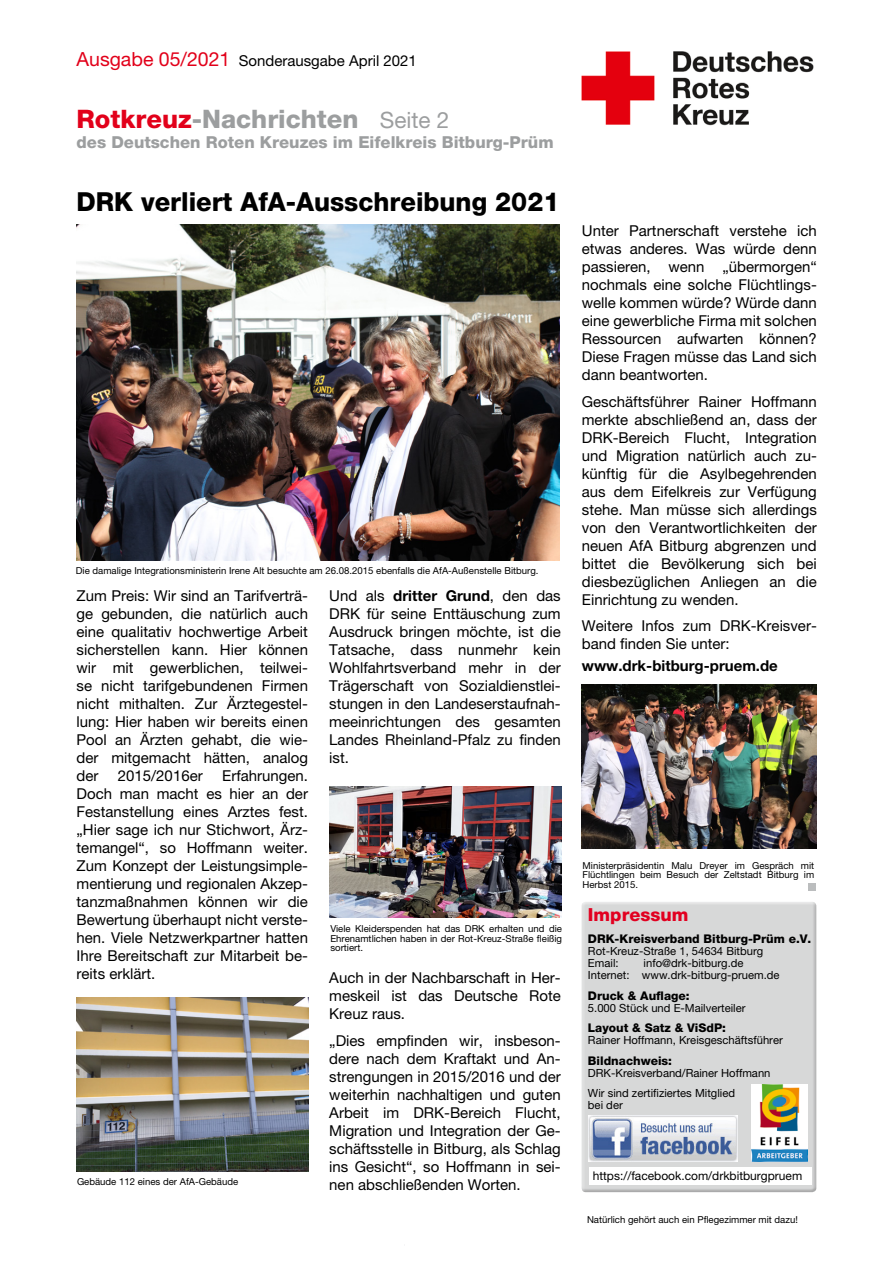
<style>
.page{position:relative;width:893px;height:1263px;background:#fff}
.page>*{position:absolute;margin:0;border:0;box-sizing:border-box;transform-origin:0 0}
.t1{font:800 26.25px "Helvetica Neue LT";color:#000}
.t2{font:800 25.5px "Helvetica Neue LT";color:#9c9e9f}
.t3{font:800 18px "Helvetica Neue LT";color:#e20020}
.t4{font:800 16.5px "Helvetica Neue LT";color:#9c9e9f}
.t5{font:15px/18px "Helvetica Neue LT";color:#000;text-align:justify}
.t6{font:700 15px "Helvetica Neue LT";color:#000}
.t7{font:800 12px "Helvetica Neue LT";color:#000}
.t8{font:12px "Helvetica Neue LT";color:#000}
.t9{font:11.25px/12px "Helvetica Neue LT";color:#000}
.t10{font:9.6px/9.8px "Helvetica Neue LT";color:#000;text-align:justify}
.s1{font-size:19.5px;color:#e2001a}
.s2{color:#e2001a}
.s3{font-weight:400;font-size:22.5px}
.s4{font-weight:700}
</style>
<div class="page">
<img style="left:581px;top:51px;width:232px;height:75px">
<div style="left:578px;top:901px;width:240px;height:292px;background:#d7d8d8"></div>
<div style="left:589px;top:1167px;width:223px;height:18px;background:#fff"></div>
<img style="left:588px;top:1116px;width:149px;height:46px">
<img style="left:752px;top:1085px;width:55px;height:77px">
<div style="left:808px;top:884px;width:7px;height:7px;background:#bbbdbe"></div>
<img style="left:77px;top:224px;width:483px;height:336px">
<img style="left:77px;top:998px;width:231px;height:173px">
<img style="left:581px;top:684px;width:235px;height:164px">
<img style="left:330px;top:787px;width:231px;height:130px">
<p class="t5" style="left:77px;top:52px;width:342px"><span class="s1">Ausgabe 05/2021</span> Sonderausgabe April 2021</p>
<h2 class="t2" style="left:77px;top:104px;width:374px"><span class="s2">Rotkreuz</span>-Nachrichten <span class="s3">Seite 2</span></h2>
<p class="t4" style="left:77px;top:132px;width:479px">des Deutschen Roten Kreuzes im Eifelkreis Bitburg-Prüm</p>
<h1 class="t1" style="left:76px;top:186px;width:484px">DRK verliert AfA-Ausschreibung 2021</h1>
<p class="t10" style="left:76px;top:565px;width:464px">Die damalige Integrationsministerin Irene Alt besuchte am 26.08.2015 ebenfalls die AfA-Außenstelle Bitburg.</p>
<p class="t5" style="left:77px;top:586px;width:233px">Zum Preis: Wir sind an Tarifverträ&shy;ge gebunden, die natürlich auch eine qualitativ hochwertige Arbeit sicherstellen kann. Hier können wir mit gewerblichen, teilwei&shy;se nicht tarifgebundenen Firmen nicht mithalten. Zur Ärztegestel&shy;lung: Hier haben wir bereits einen Pool an Ärzten gehabt, die wie&shy;der mitgemacht hätten, analog der</p>
<p class="t5" style="left:118px;top:766px;width:86px">2015/2016er</p>
<p class="t5" style="left:77px;top:766px;width:233px;text-indent:146px">Erfahrungen.<br>Doch man macht es hier an der Festanstellung eines Arztes fest. „Hier sage ich nur Stichwort, Ärz&shy;temangel“, so Hoffmann weiter.<br>Zum Konzept der Leistungsimple&shy;mentierung und regionalen Akzep&shy;tanzmaßnahmen können wir die Bewertung überhaupt nicht verste&shy;hen. Viele Netzwerkpartner hatten Ihre Bereitschaft zur Mitarbeit be&shy;reits erklärt.</p>
<p class="t10" style="left:77px;top:1177px;width:163px">Gebäude 112 eines der AfA-Gebäude</p>
<p class="t5" style="left:329px;top:586px;width:233px">Und als <span class="s4">dritter Grund</span>, den das DRK für seine Enttäuschung zum Ausdruck bringen möchte, ist die Tatsache, dass nunmehr kein Wohlfahrtsverband mehr in der Trägerschaft von Sozialdienstlei&shy;stungen in den Landeserstaufnah&shy;meeinrichtungen des gesamten Landes Rheinland-Pfalz zu finden ist.</p>
<p class="t10" style="left:330px;top:923px;width:233px">Viele Kleiderspenden hat das DRK erhalten und die Ehrenamtlichen haben in der Rot-Kreuz-Straße fleißig sortiert.</p>
<p class="t5" style="left:329px;top:969px;width:233px">Auch in der Nachbarschaft in Her&shy;meskeil ist das Deutsche Rote Kreuz raus.</p>
<p class="t5" style="left:329px;top:1031px;width:233px">„Dies empfinden wir, insbeson&shy;dere nach dem Kraftakt und An&shy;strengungen in 2015/2016 und der weiterhin nachhaltigen und guten Arbeit im DRK-Bereich Flucht, Migration und Integration der Ge&shy;schäftsstelle in Bitburg, als Schlag ins Gesicht“, so Hoffmann in sei&shy;nen abschließenden Worten.</p>
<p class="t5" style="left:582px;top:222px;width:237px">Unter Partnerschaft verstehe ich etwas anderes. Was würde denn passieren, wenn „übermorgen“ nochmals eine solche Flüchtlings&shy;welle kommen würde? Würde dann eine gewerbliche Firma mit solchen Ressourcen aufwarten können?<br>Diese Fragen müsse das Land sich dann beantworten.</p>
<p class="t5" style="left:582px;top:392px;width:237px">Geschäftsführer Rainer Hoffmann merkte abschließend an, dass der DRK-Bereich Flucht, Integration und Migration natürlich auch zu&shy;künftig für die Asylbegehrenden aus dem Eifelkreis zur Verfügung stehe. Man müsse sich allerdings von den Verantwortlichkeiten der neuen AfA Bitburg abgrenzen und bittet die Bevölkerung sich bei diesbezüglichen Anliegen an die Einrichtung zu wenden.</p>
<p class="t5" style="left:582px;top:617px;width:237px">Weitere Infos zum DRK-Kreisver&shy;band finden Sie unter:</p>
<p class="t6" style="left:582px;top:657px;width:198px">www.drk-bitburg-pruem.de</p>
<p class="t10" style="left:583px;top:860px;width:233px">Ministerpräsidentin Malu Dreyer im Gespräch mit Flüchtlingen beim Besuch der Zeltstadt Bitburg im Herbst 2015.</p>
<p class="t3" style="left:588px;top:904px;width:102px">Impressum</p>
<p class="t7" style="left:588px;top:932px;width:225px">DRK-Kreisverband Bitburg-Prüm e.V.</p>
<p class="t9" style="left:588px;top:945px;width:177px">Rot-Kreuz-Straße 1, 54634 Bitburg<br>Email:</p>
<p class="t9" style="left:588px;top:957px;width:193px;text-indent:56px">info@drk-bitburg.de<br>Internet: www.drk-bitburg-pruem.de</p>
<p class="t7" style="left:588px;top:988px;width:103px">Druck &amp; Auflage:</p>
<p class="t9" style="left:588px;top:1001px;width:159px">5.000 Stück und E-Mailverteiler</p>
<p class="t7" style="left:588px;top:1021px;width:140px">Layout &amp; Satz &amp; ViSdP:</p>
<p class="t9" style="left:588px;top:1034px;width:196px">Rainer Hoffmann, Kreisgeschäftsführer</p>
<p class="t7" style="left:588px;top:1053px;width:86px">Bildnachweis:</p>
<p class="t9" style="left:588px;top:1062px;width:184px;line-height:20.5px">DRK-Kreisverband/Rainer Hoffmann<br>Wir sind zertifiziertes Mitglied</p>
<p class="t9" style="left:588px;top:1099px;width:36px">bei der</p>
<p class="t8" style="left:593px;top:1169px;width:211px">https://facebook.com/drkbitburgpruem</p>
<p class="t10" style="left:587px;top:1214px;width:212px">Natürlich gehört auch ein Pflegezimmer mit dazu!</p>
</div>
